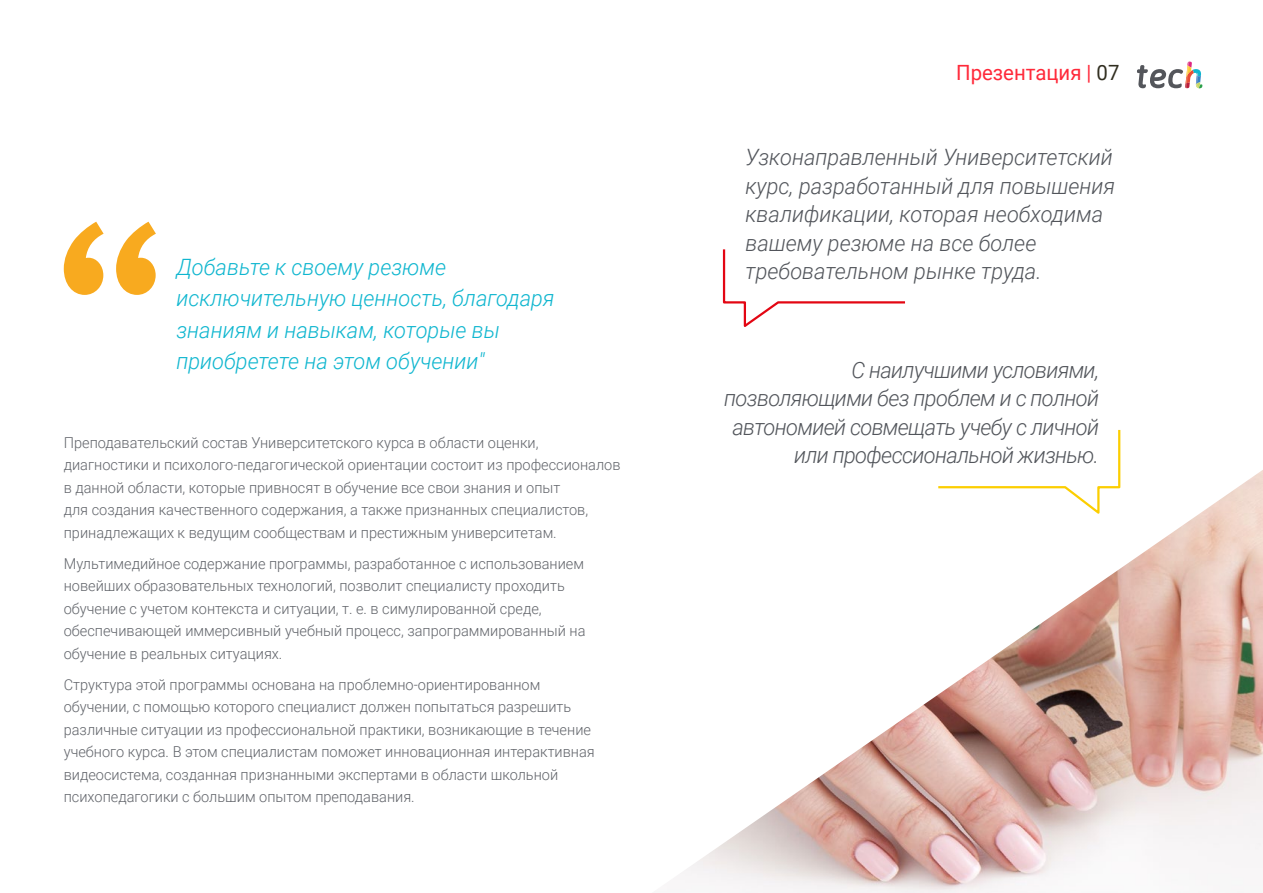
<style>
.page{position:relative;width:1263px;height:893px;background:#fff}
.page>*{position:absolute;margin:0;border:0;box-sizing:border-box;transform-origin:0 0}
.t1{font:italic 300 22.5px/28.5px "Roboto";letter-spacing:-.01em;color:#52555b}
.t2{font:italic 300 22.5px/28.5px "Roboto";letter-spacing:-.03em;color:#52555b;text-align:right}
.t3{font:italic 300 22.5px/31.5px "Roboto";color:#0fb6cf}
.t4{font:21px "Roboto";color:#ff293a}
.t5{font:300 15px/22.5px "Roboto";color:#61646a}
.s1{color:#312e20}
</style>
<div class="page">
<svg style="left:64px;top:222px;width:92px;height:73px"></svg>
<img style="left:680px;top:470px;width:583px;height:423px">
<svg style="left:936px;top:429px;width:185px;height:88px"></svg>
<svg style="left:722px;top:249px;width:183px;height:78px"></svg>
<svg style="left:1137px;top:62px;width:65px;height:27px"></svg>
<h1 class="t3" style="left:176px;top:250px;width:380px">Добавьте к своему резюме исключительную ценность, благодаря знаниям и навыкам, которые вы приобретете на этом обучении"</h1>
<p class="t5" style="left:64px;top:431px;width:558px">Преподавательский состав Университетского курса в области оценки, диагностики и психолого-педагогической ориентации состоит из профессионалов в данной области, которые привносят в обучение все свои знания и опыт<br>для создания качественного содержания, а также признанных специалистов, принадлежащих к ведущим сообществам и престижным университетам.</p>
<p class="t5" style="left:64px;top:552px;width:523px">Мультимедийное содержание программы, разработанное с использованием новейших образовательных технологий, позволит специалисту проходить обучение с учетом контекста и ситуации, т. е. в симулированной среде, обеспечивающей иммерсивный учебный процесс, запрограммированный на обучение в реальных ситуациях.</p>
<p class="t5" style="left:64px;top:673px;width:532px">Структура этой программы основана на проблемно-ориентированном обучении, с помощью которого специалист должен попытаться разрешить различные ситуации из профессиональной практики, возникающие в течение учебного курса. В этом специалистам поможет инновационная интерактивная видеосистема, созданная признанными экспертами в области школьной психопедагогики с большим опытом преподавания.</p>
<h2 class="t4" style="left:956px;top:57px;width:165px">Презентация | <span class="s1">07</span></h2>
<h1 class="t1" style="left:745px;top:142px;width:371px">Узконаправленный Университетский курс, разработанный для повышения квалификации, которая необходима вашему резюме на все более требовательном рынке труда.</h1>
<h1 class="t2" style="left:724px;top:354px;width:376px">С наилучшими условиями, позволяющими без проблем и с полной автономией совмещать учебу с личной или профессиональной жизнью.</h1>
</div>
